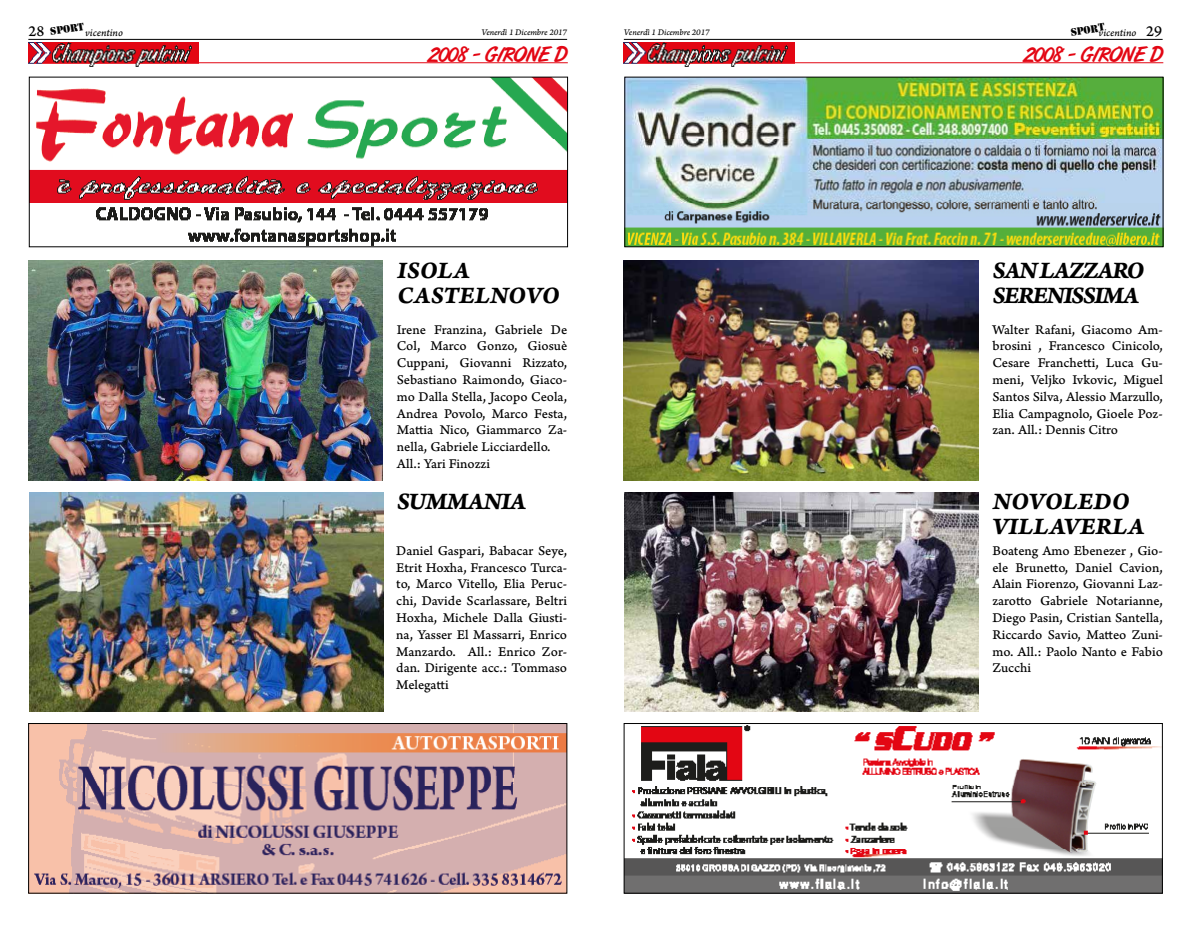
<style>
.page{position:relative;width:1191px;height:936px;background:#fff}
.page>*{position:absolute;margin:0;border:0;box-sizing:border-box;transform-origin:0 0}
.t1{font:25px/25px "Arno Pro Bold Italic Caption";letter-spacing:-.015em;color:#000}
.t2{font:25px/25px "Arno Pro Bold Italic Caption";letter-spacing:-.06em;color:#000}
.t3{font:21px "Art Brush";color:#e30613}
.t4{font:16px "Arno Pro Caption";color:#000}
.t5{font:14px/16.8px "Arno Pro Caption";letter-spacing:-.005em;color:#000;text-align:justify}
.t6{font:11px "Arno Pro Italic Caption";letter-spacing:-.005em;color:#000}
.t7{font:11px "Stencil";color:#000}
.t8{font:9px "Arno Pro Italic Caption";letter-spacing:-.01em;color:#000}
.s1{font-family:"Arno Pro Caption";font-size:16px}
</style>
<div class="page">
<hr style="left:28px;top:39px;width:539px;height:1px;background:#000">
<hr style="left:624px;top:39px;width:538px;height:1px;background:#000">
<hr style="left:29px;top:62px;width:539px;height:1px;background:#e30613">
<img style="left:28px;top:43px;width:170px;height:24px">
<img style="left:30px;top:725px;width:535px;height:166px">
<div style="left:28px;top:723px;width:539px;height:170px;border:1px solid #000"></div>
<img style="left:31px;top:79px;width:535px;height:166px">
<hr style="left:624px;top:62px;width:539px;height:1px;background:#e30613">
<img style="left:624px;top:43px;width:170px;height:24px">
<img style="left:626px;top:725px;width:534px;height:166px">
<div style="left:624px;top:723px;width:538px;height:170px;border:1px solid #000"></div>
<img style="left:626px;top:79px;width:535px;height:166px">
<div style="left:624px;top:77px;width:539px;height:170px;border:1px solid #000"></div>
<img style="left:28px;top:261px;width:355px;height:219px">
<img style="left:624px;top:261px;width:354px;height:219px">
<img style="left:29px;top:492px;width:354px;height:219px">
<img style="left:624px;top:492px;width:355px;height:219px">
<p class="t4" style="left:28px;top:21px;width:17px">28</p>
<p class="t7" style="left:49px;top:25px;width:36px;rotate:-9deg">sport</p>
<p class="t6" style="left:85px;top:26px;width:39px">vicentino</p>
<p class="t8" style="left:481px;top:27px;width:87px">Venerdì 1 Dicembre 2017</p>
<p class="t8" style="left:624px;top:27px;width:87px">Venerdì 1 Dicembre 2017</p>
<p class="t7" style="left:1069px;top:26px;width:36px;rotate:-9deg">sport</p>
<p class="t6" style="left:1098px;top:26px;width:65px">vicentino <span class="s1">29</span></p>
<h2 class="t3" style="left:427px;top:43px;width:142px">2008 - GIRONE D</h2>
<h2 class="t3" style="left:1022px;top:43px;width:142px">2008 - GIRONE D</h2>
<h1 class="t1" style="left:397px;top:258px;width:164px">ISOLA<br>CASTELNOVO</h1>
<h1 class="t2" style="left:992px;top:258px;width:154px">SAN LAZZARO<br>SERENISSIMA</h1>
<p class="t5" style="left:397px;top:321px;width:172px;text-align:left">Irene Franzina, Gabriele De<br>Col, Marco Gonzo, Giosuè<br>Cuppani, Giovanni Rizzato,<br>Sebastiano Raimondo, Giaco&shy;mo Dalla Stella, Jacopo Ceola,<br>Andrea Povolo, Marco Festa,<br>Mattia Nico, Giammarco Za&shy;nella, Gabriele Licciardello.<br>All.: Yari Finozzi</p>
<p class="t5" style="left:992px;top:321px;width:172px">Walter Rafani, Giacomo Am&shy;brosini , Francesco Cinicolo, Cesare Franchetti, Luca Gu&shy;meni, Veljko Ivkovic, Miguel Santos Silva, Alessio Marzullo, Elia Campagnolo, Gioele Poz&shy;zan. All.: Dennis Citro</p>
<h1 class="t1" style="left:397px;top:489px;width:131px">SUMMANIA</h1>
<h1 class="t1" style="left:992px;top:489px;width:153px">NOVOLEDO<br>VILLAVERLA</h1>
<p class="t5" style="left:396px;top:542px;width:172px">Daniel Gaspari, Babacar Seye, Etrit Hoxha, Francesco Turca&shy;to, Marco Vitello, Elia Peruc&shy;chi, Davide Scarlassare, Beltri Hoxha, Michele Dalla Giusti&shy;na, Yasser El Massarri, Enrico Manzardo. All.: Enrico Zor&shy;dan. Dirigente acc.: Tommaso Melegatti</p>
<p class="t5" style="left:992px;top:542px;width:172px">Boateng Amo Ebenezer , Gio&shy;ele Brunetto, Daniel Cavion, Alain Fiorenzo, Giovanni Laz&shy;zarotto Gabriele Notarianne, Diego Pasin, Cristian Santella, Riccardo Savio, Matteo Zuni&shy;mo. All.: Paolo Nanto e Fabio Zucchi</p>
</div>
